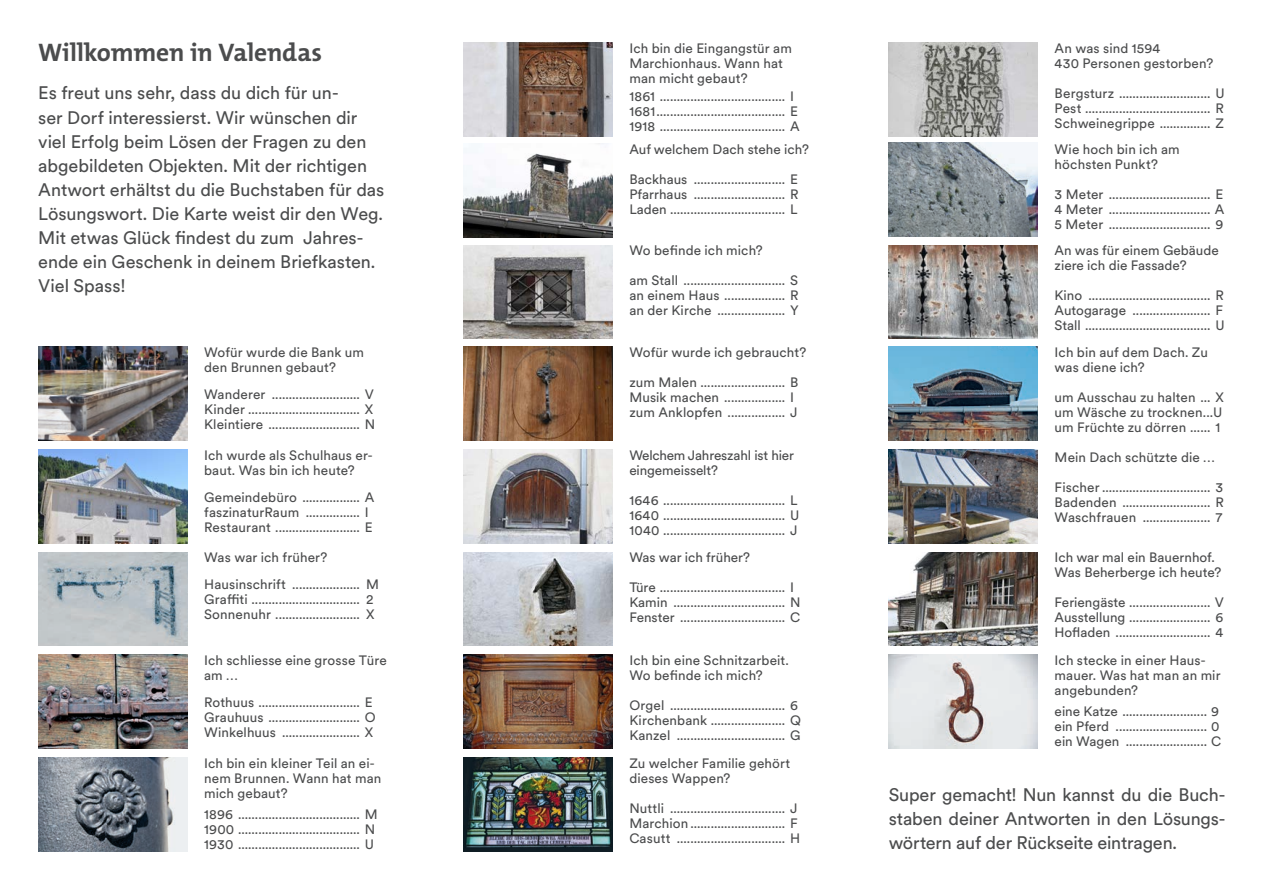
<style>
.page{position:relative;width:1263px;height:893px;background:#fff}
.page>*{position:absolute;margin:0;border:0;box-sizing:border-box;transform-origin:0 0}
.t1{font:700 25.5px "The Mix B W7";letter-spacing:-.005em;color:#4b4c4d}
.t2{font:18px/24.2px "Circulargraubuenden";letter-spacing:-.005em;color:#4b4c4d}
.t3{font:13.5px/15px "Circulargraubuenden";letter-spacing:.005em;color:#4b4c4d}
</style>
<div class="page">
<img style="left:463px;top:148px;width:149px;height:89px">
<img style="left:463px;top:245px;width:149px;height:94px">
<img style="left:463px;top:347px;width:149px;height:93px">
<img style="left:38px;top:347px;width:149px;height:93px">
<img style="left:463px;top:449px;width:149px;height:94px">
<img style="left:38px;top:449px;width:149px;height:94px">
<img style="left:463px;top:552px;width:149px;height:94px">
<img style="left:38px;top:552px;width:149px;height:94px">
<img style="left:38px;top:655px;width:149px;height:93px">
<img style="left:463px;top:655px;width:149px;height:93px">
<img style="left:38px;top:757px;width:149px;height:94px">
<img style="left:463px;top:757px;width:149px;height:94px">
<img style="left:463px;top:43px;width:149px;height:93px">
<img style="left:889px;top:245px;width:148px;height:94px">
<img style="left:889px;top:347px;width:148px;height:93px">
<img style="left:889px;top:43px;width:148px;height:93px">
<img style="left:889px;top:143px;width:148px;height:93px">
<img style="left:889px;top:655px;width:148px;height:93px">
<img style="left:889px;top:449px;width:148px;height:94px">
<img style="left:889px;top:552px;width:148px;height:94px">
<p class="t1" style="left:38px;top:36px;width:285px">Willkommen in Valendas</p>
<p class="t2" style="left:38px;top:80px;width:348px">Es freut uns sehr, dass du dich für un-<br>ser Dorf interessierst. Wir wünschen dir viel Erfolg beim Lösen der Fragen zu den abgebildeten Objekten. Mit der richtigen Antwort erhältst du die Buchstaben für das Lösungswort. Die Karte weist dir den Weg.<br>Mit etwas Glück findest du zum Jahres&shy;ende ein Geschenk in deinem Briefkasten.<br>Viel Spass!</p>
<p class="t3" style="left:204px;top:344px;width:161px">Wofür wurde die Bank um den Brunnen gebaut?</p>
<p class="t3" style="left:204px;top:386px;width:171px">Wanderer .......................... V<br>Kinder ................................. X</p>
<p class="t3" style="left:204px;top:416px;width:173px">Kleintiere ........................... N</p>
<p class="t3" style="left:204px;top:447px;width:170px">Ich wurde als Schulhaus er&shy;baut. Was bin ich heute?</p>
<p class="t3" style="left:204px;top:489px;width:172px">Gemeindebüro ................. A</p>
<p class="t3" style="left:204px;top:504px;width:166px">faszinaturRaum ................ I</p>
<p class="t3" style="left:204px;top:519px;width:170px">Restaurant ......................... E</p>
<p class="t3" style="left:204px;top:549px;width:125px">Was war ich früher?</p>
<p class="t3" style="left:204px;top:576px;width:176px">Hausinschrift .................... M</p>
<p class="t3" style="left:204px;top:591px;width:171px">Graffiti ................................ 2</p>
<p class="t3" style="left:204px;top:606px;width:172px">Sonnenuhr ......................... X</p>
<p class="t3" style="left:204px;top:652px;width:184px">Ich schliesse eine grosse Türe</p>
<p class="t3" style="left:204px;top:667px;width:35px">am …</p>
<p class="t3" style="left:204px;top:694px;width:170px">Rothuus .............................. E</p>
<p class="t3" style="left:204px;top:709px;width:173px">Grauhuus ........................... O</p>
<p class="t3" style="left:204px;top:724px;width:171px">Winkelhuus ....................... X</p>
<p class="t3" style="left:204px;top:755px;width:179px">Ich bin ein kleiner Teil an ei&shy;nem Brunnen. Wann hat man mich gebaut?</p>
<p class="t3" style="left:204px;top:806px;width:175px">1896 .................................... M</p>
<p class="t3" style="left:204px;top:821px;width:173px">1900 .................................... N</p>
<p class="t3" style="left:204px;top:836px;width:171px">1930 .................................... U</p>
<p class="t3" style="left:629px;top:40px;width:164px">Ich bin die Eingangstür am<br>Marchionhaus. Wann hat man micht gebaut?</p>
<p class="t3" style="left:629px;top:88px;width:166px">1861 ..................................... I</p>
<p class="t3" style="left:629px;top:103px;width:170px">1681...................................... E</p>
<p class="t3" style="left:629px;top:118px;width:172px">1918 ..................................... A</p>
<p class="t3" style="left:629px;top:141px;width:181px">Auf welchem Dach stehe ich?</p>
<p class="t3" style="left:629px;top:171px;width:170px">Backhaus ........................... E</p>
<p class="t3" style="left:629px;top:186px;width:171px">Pfarrhaus ........................... R</p>
<p class="t3" style="left:629px;top:201px;width:170px">Laden .................................. L</p>
<p class="t3" style="left:629px;top:242px;width:135px">Wo befinde ich mich?</p>
<p class="t3" style="left:629px;top:272px;width:170px">am Stall .............................. S</p>
<p class="t3" style="left:629px;top:287px;width:171px">an einem Haus .................. R</p>
<p class="t3" style="left:629px;top:302px;width:171px">an der Kirche .................... Y</p>
<p class="t3" style="left:629px;top:344px;width:178px">Wofür wurde ich gebraucht?</p>
<p class="t3" style="left:629px;top:374px;width:171px">zum Malen ......................... B</p>
<p class="t3" style="left:629px;top:389px;width:166px">Musik machen .................. I</p>
<p class="t3" style="left:629px;top:404px;width:170px">zum Anklopfen ................. J</p>
<p class="t3" style="left:629px;top:447px;width:166px">Welchem Jahreszahl ist hier eingemeisselt?</p>
<p class="t3" style="left:629px;top:492px;width:170px">1646 .................................... L</p>
<p class="t3" style="left:629px;top:507px;width:171px">1640 .................................... U</p>
<p class="t3" style="left:629px;top:522px;width:170px">1040 .................................... J</p>
<p class="t3" style="left:629px;top:549px;width:122px">Was war ich früher?</p>
<p class="t3" style="left:629px;top:579px;width:166px">Türe ..................................... I</p>
<p class="t3" style="left:629px;top:594px;width:173px">Kamin ................................. N</p>
<p class="t3" style="left:629px;top:609px;width:172px">Fenster ............................... C</p>
<p class="t3" style="left:629px;top:652px;width:161px">Ich bin eine Schnitzarbeit.</p>
<p class="t3" style="left:629px;top:667px;width:135px">Wo befinde ich mich?</p>
<p class="t3" style="left:629px;top:697px;width:170px">Orgel .................................. 6</p>
<p class="t3" style="left:629px;top:712px;width:173px">Kirchenbank ...................... Q</p>
<p class="t3" style="left:629px;top:727px;width:173px">Kanzel ................................ G</p>
<p class="t3" style="left:629px;top:755px;width:162px">Zu welcher Familie gehört dieses Wappen?</p>
<p class="t3" style="left:629px;top:800px;width:170px">Nuttli .................................. J</p>
<p class="t3" style="left:629px;top:815px;width:170px">Marchion............................ F</p>
<p class="t3" style="left:629px;top:830px;width:172px">Casutt ................................ H</p>
<p class="t3" style="left:1054px;top:40px;width:107px">An was sind 1594</p>
<p class="t3" style="left:1054px;top:55px;width:160px">430 Personen gestorben?</p>
<p class="t3" style="left:1054px;top:85px;width:171px">Bergsturz ........................... U</p>
<p class="t3" style="left:1054px;top:100px;width:171px">Pest ..................................... R</p>
<p class="t3" style="left:1054px;top:115px;width:171px">Schweinegrippe ............... Z</p>
<p class="t3" style="left:1054px;top:141px;width:127px">Wie hoch bin ich am höchsten Punkt?</p>
<p class="t3" style="left:1054px;top:186px;width:170px">3 Meter .............................. E</p>
<p class="t3" style="left:1054px;top:201px;width:171px">4 Meter .............................. A</p>
<p class="t3" style="left:1054px;top:216px;width:170px">5 Meter .............................. 9</p>
<p class="t3" style="left:1054px;top:242px;width:166px">An was für einem Gebäude ziere ich die Fassade?</p>
<p class="t3" style="left:1054px;top:287px;width:171px;text-align:justify">Kino .................................... R Autogarage ....................... F Stall ..................................... U</p>
<p class="t3" style="left:1054px;top:344px;width:155px">Ich bin auf dem Dach. Zu was diene ich?</p>
<p class="t3" style="left:1054px;top:389px;width:171px">um Ausschau zu halten ... X</p>
<p class="t3" style="left:1054px;top:404px;width:169px">um Wäsche zu trocknen...U</p>
<p class="t3" style="left:1054px;top:419px;width:167px">um Früchte zu dörren ...... 1</p>
<p class="t3" style="left:1054px;top:449px;width:162px">Mein Dach schützte die …</p>
<p class="t3" style="left:1054px;top:479px;width:170px">Fischer ................................ 3</p>
<p class="t3" style="left:1054px;top:494px;width:171px">Badenden .......................... R</p>
<p class="t3" style="left:1054px;top:509px;width:169px">Waschfrauen .................... 7</p>
<p class="t3" style="left:1054px;top:549px;width:168px">Ich war mal ein Bauernhof.<br>Was Beherberge ich heute?</p>
<p class="t3" style="left:1054px;top:594px;width:171px">Feriengäste ........................ V<br>Ausstellung ........................ 6</p>
<p class="t3" style="left:1054px;top:624px;width:170px">Hofladen ............................ 4</p>
<p class="t3" style="left:1054px;top:652px;width:167px">Ich stecke in einer Haus&shy;mauer. Was hat man an mir</p>
<p class="t3" style="left:1054px;top:682px;width:85px">angebunden?</p>
<p class="t3" style="left:1054px;top:703px;width:166px">eine Katze ......................... 9 ein Pferd ........................... 0</p>
<p class="t3" style="left:1054px;top:733px;width:168px">ein Wagen ........................ C</p>
<p class="t2" style="left:889px;top:782px;width:338px;text-align:justify">Super gemacht! Nun kannst du die Buch&shy;staben deiner Antworten in den Lösungs&shy;wörtern auf der Rückseite eintragen.</p>
</div>
